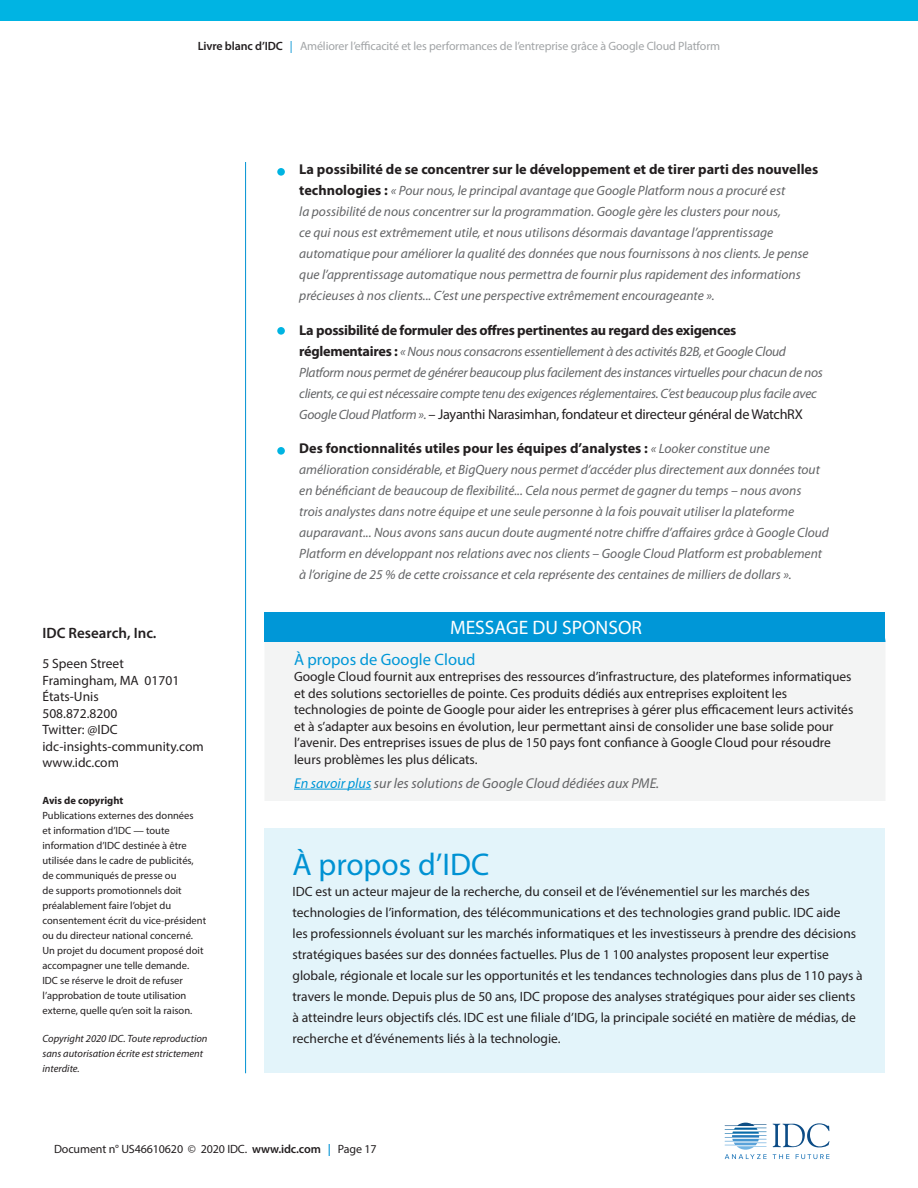
<style>
.page{position:relative;width:918px;height:1188px;background:#fff}
.page>*{position:absolute;margin:0;border:0;box-sizing:border-box;transform-origin:0 0}
.t1{font:31.5px "Myriad Pro";color:#0092d3}
.t2{font:19.5px "Myriad Pro";color:#fff}
.t3{font:16.5px "Myriad Pro";color:#0097d7}
.t4{font:600 15px "Myriad Pro";color:#231f20}
.t5{font:700 14.25px "Myriad Pro";color:#231f20}
.t6{font:14.25px "Myriad Pro";letter-spacing:-.02em;color:#231f20}
.t7{font:700 14.25px "Myriad Pro";letter-spacing:-.02em;color:#231f20}
.t8{font:italic 14.25px "Myriad Pro";color:#636466}
.t9{font:13.5px/16.5px "Myriad Pro";color:#231f20}
.t10{font:italic 13.5px/21px "Myriad Pro";color:#636466}
.t11{font:italic 13.5px/21px "Myriad Pro";letter-spacing:-.02em;color:#636466}
.t12{font:12px "Myriad Pro";letter-spacing:-.01em;color:#a1a4a6}
.t13{font:12px "Myriad Pro";letter-spacing:-.01em;color:#231f20}
.t14{font:10.5px/15px "Myriad Pro";color:#231f20}
.t15{font:italic 10.5px/15px "Myriad Pro";color:#231f20}
.t16{font:700 10.5px "Myriad Pro";color:#231f20}
.s1{font-weight:600;color:#231f20}
.s2{color:#0092d3}
.s3{font-weight:700;font-style:normal;font-size:14.25px;color:#231f20}
.s4{font-style:italic;font-size:13.5px;color:#636466}
.s5{font-weight:400;font-style:italic;font-size:13.5px;color:#636466}
.s6{color:#0097d7}
.s7{font-weight:600}
.s8{font-weight:600;color:#0092d3}
</style>
<div class="page">
<hr style="left:245px;top:162px;width:1px;height:911px;background:#0092d3">
<div style="left:0;top:0;width:918px;height:21px;background:#00b4e3"></div>
<svg style="left:773px;top:1123px;width:57px;height:24px"></svg>
<svg style="left:773px;top:1154px;width:16px;height:5px"></svg>
<svg style="left:796px;top:1154px;width:33px;height:5px"></svg>
<svg style="left:725px;top:1123px;width:42px;height:36px"></svg>
<div style="left:264px;top:828px;width:621px;height:244px;background:#e3f4fa"></div>
<div style="left:277px;top:168px;width:8px;height:8px;background:#00b4e2;border-radius:50%"></div>
<div style="left:277px;top:327px;width:8px;height:8px;background:#00b4e2;border-radius:50%"></div>
<div style="left:277px;top:447px;width:8px;height:8px;background:#00b4e2;border-radius:50%"></div>
<div style="left:265px;top:642px;width:620px;height:159px;background:#f3f4f4"></div>
<hr style="left:294px;top:789px;width:77px;height:1px;background:#0097d7">
<div style="left:264px;top:612px;width:621px;height:30px;background:#0097d7"></div>
<p class="t12" style="left:198px;top:39px;width:524px"><span class="s1">Livre blanc d’IDC</span> <span class="s2">|</span> Améliorer l’efficacité et les performances de l’entreprise grâce à Google Cloud Platform</p>
<p class="t4" style="left:42px;top:624px;width:116px">IDC Research, Inc.</p>
<p class="t9" style="left:42px;top:655px;width:163px">5 Speen Street<br>Framingham, MA 01701<br>États-Unis<br>508.872.8200<br>Twitter: @IDC idc-insights-community.com www.idc.com</p>
<p class="t16" style="left:42px;top:794px;width:82px">Avis de copyright</p>
<p class="t14" style="left:42px;top:808px;width:165px">Publications externes des données<br>et information d’IDC — toute information d’IDC destinée à être utilisée dans le cadre de publicités, de communiqués de presse ou<br>de supports promotionnels doit préalablement faire l’objet du consentement écrit du vice-président ou du directeur national concerné.<br>Un projet du document proposé doit accompagner une telle demande.<br>IDC se réserve le droit de refuser l’approbation de toute utilisation externe, quelle qu’en soit la raison.</p>
<p class="t15" style="left:42px;top:1031px;width:167px">Copyright 2020 IDC. Toute reproduction sans autorisation écrite est strictement interdite.</p>
<p class="t5" style="left:272px;top:160px;width:548px">• La possibilité de se concentrer sur le développement et de tirer parti des nouvelles</p>
<p class="t10" style="left:299px;top:180px;width:511px"><span class="s3">technologies :</span> « Pour nous, le principal avantage que Google Platform nous a procuré est<br>la possibilité de nous concentrer sur la programmation. Google gère les clusters pour nous,<br>ce qui nous est extrêmement utile, et nous utilisons désormais davantage l’apprentissage automatique pour améliorer la qualité des données que nous fournissons à nos clients. Je pense que l’apprentissage automatique nous permettra de fournir plus rapidement des informations précieuses à nos clients... C’est une perspective extrêmement encourageante ».</p>
<p class="t7" style="left:272px;top:321px;width:466px">• La possibilité de formuler des offres pertinentes au regard des exigences</p>
<p class="t11" style="left:299px;top:340px;width:525px"><span class="s3">réglementaires :</span> « Nous nous consacrons essentiellement à des activités B2B, et Google Cloud<br>Platform nous permet de générer beaucoup plus facilement des instances virtuelles pour chacun de nos clients, ce qui est nécessaire compte tenu des exigences réglementaires. C’est beaucoup plus facile avec</p>
<p class="t6" style="left:299px;top:405px;width:505px"><span class="s4">Google Cloud Platform ».</span> – Jayanthi Narasimhan, fondateur et directeur général de WatchRX</p>
<p class="t5" style="left:272px;top:439px;width:499px">• Des fonctionnalités utiles pour les équipes d’analystes : <span class="s5">« Looker constitue une</span></p>
<p class="t10" style="left:299px;top:459px;width:531px">amélioration considérable, et BigQuery nous permet d’accéder plus directement aux données tout en bénéficiant de beaucoup de flexibilité... Cela nous permet de gagner du temps – nous avons<br>trois analystes dans notre équipe et une seule personne à la fois pouvait utiliser la plateforme auparavant... Nous avons sans aucun doute augmenté notre chiffre d’affaires grâce à Google Cloud Platform en développant nos relations avec nos clients – Google Cloud Platform est probablement à l’origine de 25 % de cette croissance et cela représente des centaines de milliers de dollars ».</p>
<h2 class="t2" style="left:450px;top:616px;width:193px">MESSAGE DU SPONSOR</h2>
<p class="t3" style="left:294px;top:649px;width:183px">À propos de Google Cloud</p>
<p class="t9" style="left:294px;top:668px;width:561px">Google Cloud fournit aux entreprises des ressources d’infrastructure, des plateformes informatiques et des solutions sectorielles de pointe. Ces produits dédiés aux entreprises exploitent les technologies de pointe de Google pour aider les entreprises à gérer plus efficacement leurs activités et à s’adapter aux besoins en évolution, leur permettant ainsi de consolider une base solide pour l’avenir. Des entreprises issues de plus de 150 pays font confiance à Google Cloud pour résoudre leurs problèmes les plus délicats.</p>
<p class="t8" style="left:294px;top:774px;width:367px"><span class="s6">En savoir plus</span> sur les solutions de Google Cloud dédiées aux PME.</p>
<h1 class="t1" style="left:292px;top:845px;width:198px">À propos d’IDC</h1>
<p class="t9" style="left:292px;top:881px;width:572px;line-height:21px">IDC est un acteur majeur de la recherche, du conseil et de l’événementiel sur les marchés des technologies de l’information, des télécommunications et des technologies grand public. IDC aide<br>les professionnels évoluant sur les marchés informatiques et les investisseurs à prendre des décisions stratégiques basées sur des données factuelles. Plus de 1 100 analystes proposent leur expertise globale, régionale et locale sur les opportunités et les tendances technologies dans plus de 110 pays à travers le monde. Depuis plus de 50 ans, IDC propose des analyses stratégiques pour aider ses clients à atteindre leurs objectifs clés. IDC est une filiale d’IDG, la principale société en matière de médias, de recherche et d’événements liés à la technologie.</p>
<p class="t13" style="left:54px;top:1141px;width:324px">Document n° US46610620 © 2020 IDC. <span class="s7">www.idc.com</span> <span class="s8">|</span> Page 17</p>
</div>
